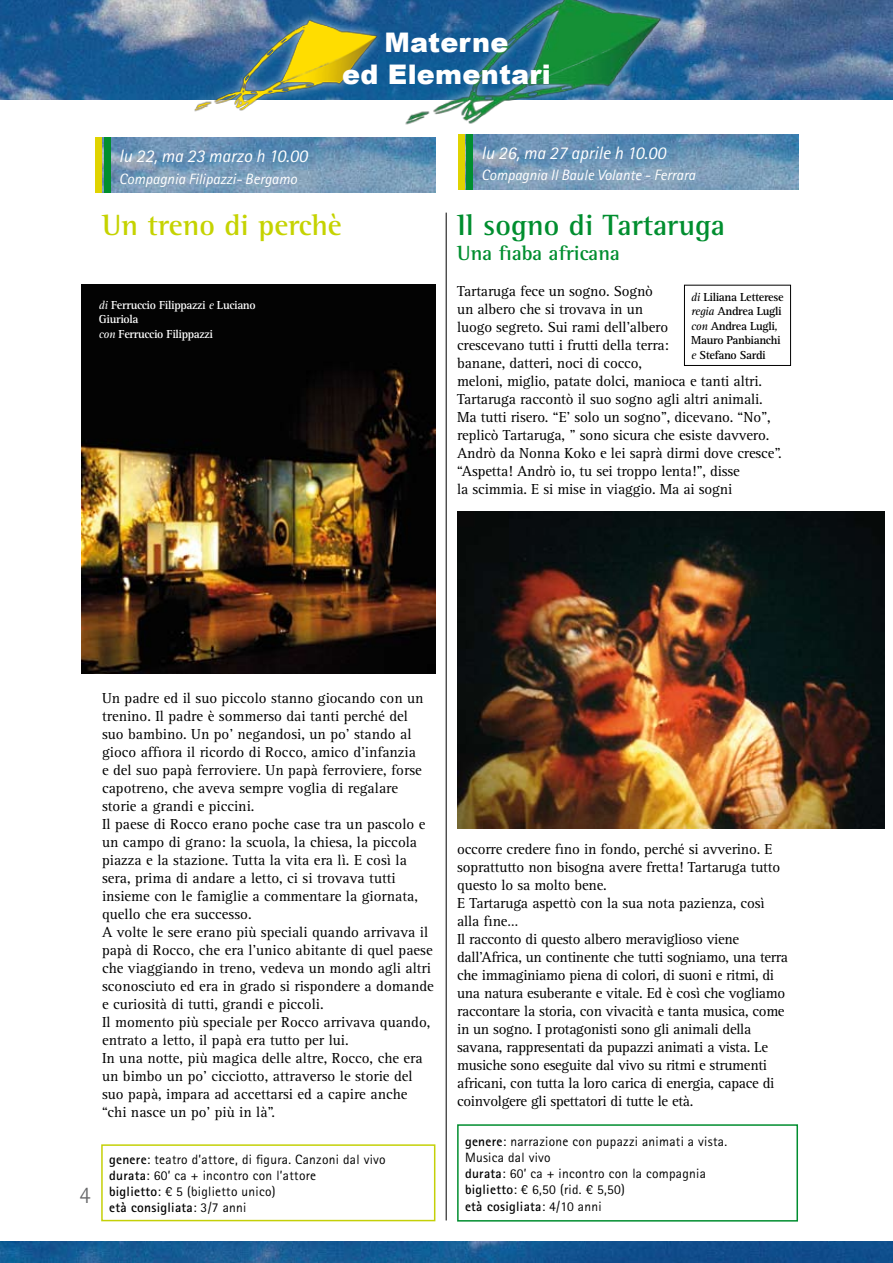
<style>
.page{position:relative;width:893px;height:1263px;background:#fff}
.page>*{position:absolute;margin:0;border:0;box-sizing:border-box;transform-origin:0 0}
.t1{font:700 30px "Agfa Rotis Semi Serif";color:#008e2f}
.t2{font:700 30px "Agfa Rotis Semi Serif";color:#c5d300}
.t3{font:900 27px/32.4px "Arial";letter-spacing:.01em;color:#fff;text-align:center}
.t4{font:300 24px "Agfa Rotis Sans Serif";color:#666769}
.t5{font:700 21px "Agfa Rotis Semi Serif";color:#008e2f}
.t6{font:italic 18px "Agfa Rotis Sans Serif";color:#fff}
.t7{font:15px/18px "Agfa Rotis Serif";letter-spacing:-.01em;color:#000}
.t8{font:italic 15px "Agfa Rotis Sans Serif";color:#fff}
.t9{font:13.5px/16.2px "Agfa Rotis Sans Serif";letter-spacing:.02em;color:#000}
.t10{font:700 12px/14.4px "Agfa Rotis Serif";letter-spacing:-.03em;color:#000}
.t11{font:700 12px/14.4px "Agfa Rotis Serif";letter-spacing:-.03em;color:#fff}
.s1{font-weight:400;font-style:italic}
.s2{font-weight:700}
</style>
<div class="page">
<img style="left:0;top:0;width:893px;height:100px">
<img style="left:0;top:1242px;width:893px;height:21px">
<img style="left:182px;top:0;width:206px;height:112px">
<div style="left:395px;top:0;width:335px;height:158px;background:#fff;opacity:.75"></div>
<img style="left:388px;top:0;width:309px;height:129px">
<div style="left:101px;top:1144px;width:334px;height:77px;border:2px solid #c4d007"></div>
<div style="left:684px;top:285px;width:107px;height:81px;border:1px solid #000"></div>
<hr style="left:446px;top:213px;width:1px;height:1007px;background:#000">
<div style="left:457px;top:1124px;width:341px;height:97px;border:2px solid #008d2f"></div>
<img style="left:457px;top:512px;width:427px;height:316px">
<img style="left:82px;top:284px;width:354px;height:389px">
<img style="left:102px;top:137px;width:334px;height:55px">
<div style="left:96px;top:137px;width:6px;height:55px;background:#e0d300"></div>
<div style="left:104px;top:137px;width:6px;height:55px;background:#008e2f"></div>
<img style="left:464px;top:134px;width:334px;height:55px">
<div style="left:458px;top:134px;width:6px;height:55px;background:#e0d300"></div>
<div style="left:466px;top:134px;width:7px;height:55px;background:#008e2f"></div>
<p class="t6" style="left:119px;top:145px;width:190px">lu 22, ma 23 marzo h 10.00</p>
<p class="t8" style="left:119px;top:170px;width:180px">Compagnia Filipazzi- Bergamo</p>
<h2 class="t3" style="left:342px;top:25px;width:210px">Materne<br>ed Elementari</h2>
<p class="t6" style="left:481px;top:142px;width:186px">lu 26, ma 27 aprile h 10.00</p>
<p class="t8" style="left:481px;top:166px;width:216px">Compagnia Il Baule Volante - Ferrara</p>
<h1 class="t2" style="left:102px;top:207px;width:241px">Un treno di perchè</h1>
<p class="t11" style="left:99px;top:298px;width:158px"><span class="s1">di</span> Ferruccio Filippazzi <span class="s1">e</span> Luciano<br>Giuriola<br><span class="s1">con</span> Ferruccio Filippazzi</p>
<h1 class="t1" style="left:457px;top:207px;width:269px">Il sogno di Tartaruga</h1>
<h3 class="t5" style="left:457px;top:240px;width:164px">Una fiaba africana</h3>
<p class="t7" style="left:457px;top:283px;width:326px">Tartaruga fece un sogno. Sognò<br>un albero che si trovava in un<br>luogo segreto. Sui rami dell’albero<br>crescevano tutti i frutti della terra:<br>banane, datteri, noci di cocco,<br>meloni, miglio, patate dolci, manioca e tanti altri.<br>Tartaruga raccontò il suo sogno agli altri animali.<br>Ma tutti risero. “E’ solo un sogno”, dicevano. “No”, replicò Tartaruga, ” sono sicura che esiste davvero.<br>Andrò da Nonna Koko e lei saprà dirmi dove cresce”. “Aspetta! Andrò io, tu sei troppo lenta!”, disse<br>la scimmia. E si mise in viaggio. Ma ai sogni</p>
<p class="t10" style="left:691px;top:290px;width:94px"><span class="s1">di</span> Liliana Letterese <span class="s1">regia</span> Andrea Lugli <span class="s1">con</span> Andrea Lugli<span class="s1">,<br></span>Mauro Panbianchi <span class="s1">e</span> Stefano Sardi</p>
<p class="t7" style="left:102px;top:690px;width:333px">Un padre ed il suo piccolo stanno giocando con un trenino. Il padre è sommerso dai tanti perché del<br>suo bambino. Un po’ negandosi, un po’ stando al gioco affiora il ricordo di Rocco, amico d’infanzia<br>e del suo papà ferroviere. Un papà ferroviere, forse capotreno, che aveva sempre voglia di regalare storie a grandi e piccini.<br>Il paese di Rocco erano poche case tra un pascolo e un campo di grano: la scuola, la chiesa, la piccola piazza e la stazione. Tutta la vita era lì. E così la sera, prima di andare a letto, ci si trovava tutti insieme con le famiglie a commentare la giornata, quello che era successo.<br>A volte le sere erano più speciali quando arrivava il papà di Rocco, che era l’unico abitante di quel paese che viaggiando in treno, vedeva un mondo agli altri sconosciuto ed era in grado si rispondere a domande e curiosità di tutti, grandi e piccoli.<br>Il momento più speciale per Rocco arrivava quando, entrato a letto, il papà era tutto per lui.<br>In una notte, più magica delle altre, Rocco, che era un bimbo un po’ cicciotto, attraverso le storie del suo papà, impara ad accettarsi ed a capire anche “chi nasce un po’ più in là”.</p>
<h3 class="t4" style="left:79px;top:1181px;width:13px">4</h3>
<p class="t9" style="left:109px;top:1151px;width:278px"><span class="s2">genere</span>: teatro d’attore, di figura. Canzoni dal vivo <span class="s2">durata</span>: 60’ ca + incontro con l’attore<br><span class="s2">biglietto</span>: € 5 (biglietto unico)<br><span class="s2">età consigliata</span>: 3/7 anni</p>
<p class="t7" style="left:457px;top:841px;width:332px">occorre credere fino in fondo, perché si avverino. E soprattutto non bisogna avere fretta! Tartaruga tutto questo lo sa molto bene.<br>E Tartaruga aspettò con la sua nota pazienza, così alla fine…<br>Il racconto di questo albero meraviglioso viene dall’Africa, un continente che tutti sogniamo, una terra che immaginiamo piena di colori, di suoni e ritmi, di una natura esuberante e vitale. Ed è così che vogliamo raccontare la storia, con vivacità e tanta musica, come in un sogno. I protagonisti sono gli animali della savana, rappresentati da pupazzi animati a vista. Le musiche sono eseguite dal vivo su ritmi e strumenti africani, con tutta la loro carica di energia, capace di coinvolgere gli spettatori di tutte le età.</p>
<p class="t9" style="left:465px;top:1133px;width:264px"><span class="s2">genere</span>: narrazione con pupazzi animati a vista.<br>Musica dal vivo<br><span class="s2">durata</span>: 60’ ca + incontro con la compagnia <span class="s2">biglietto</span>: € 6,50 (rid. € 5,50)<br><span class="s2">età cosigliata</span>: 4/10 anni</p>
</div>
